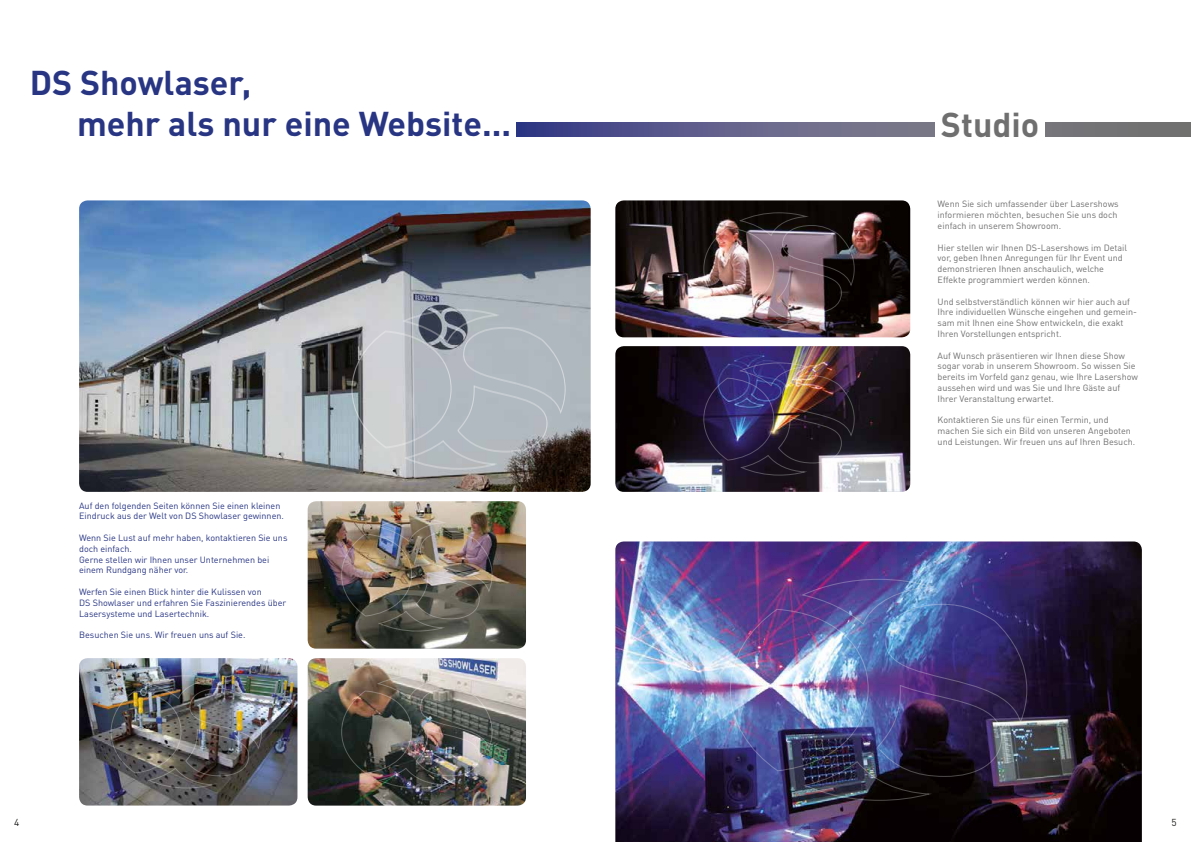
<style>
.page{position:relative;width:1191px;height:842px;background:#fff}
.page>*{position:absolute;margin:0;border:0;box-sizing:border-box;transform-origin:0 0}
.t1{font:700 34px "DIN Pro";color:#283583}
.t2{font:700 34px "DIN Pro";color:#706f6f}
.t3{font:10px "DIN Pro";color:#1d1d1b}
.t4{font:9px/10.8px "DIN Pro";color:#706f6f}
.t5{font:9px/10.8px "DIN Pro";color:#283583}
</style>
<div class="page">
<img style="left:79px;top:200px;width:511px;height:292px">
<img style="left:615px;top:541px;width:526px;height:301px">
<img style="left:79px;top:658px;width:218px;height:147px">
<img style="left:308px;top:501px;width:218px;height:148px">
<img style="left:615px;top:346px;width:295px;height:146px">
<img style="left:615px;top:200px;width:295px;height:137px">
<img style="left:308px;top:658px;width:218px;height:148px">
<svg style="left:516px;top:122px;width:675px;height:14px;background:#636384"></svg>
<div style="left:935px;top:111px;width:109px;height:46px;background:#fff"></div>
<svg style="left:351px;top:309px;width:214px;height:161px;background:#acb1b7"></svg>
<img style="left:703px;top:213px;width:151px;height:112px">
<img style="left:703px;top:363px;width:151px;height:112px">
<img style="left:730px;top:579px;width:297px;height:222px">
<img style="left:341px;top:519px;width:151px;height:112px">
<img style="left:341px;top:675px;width:151px;height:113px">
<img style="left:111px;top:675px;width:151px;height:113px">
<p class="t1" style="left:30px;top:60px;width:223px">DS Showlaser,</p>
<p class="t1" style="left:77px;top:101px;width:435px">mehr als nur eine Website...</p>
<p class="t2" style="left:941px;top:102px;width:100px">Studio</p>
<p class="t5" style="left:79px;top:499px;width:206px">Auf den folgenden Seiten können Sie einen kleinen<br>Eindruck aus der Welt von DS Showlaser gewinnen.</p>
<p class="t5" style="left:79px;top:532px;width:210px">Wenn Sie Lust auf mehr haben, kontaktieren Sie uns doch einfach.</p>
<p class="t5" style="left:79px;top:553px;width:192px">Gerne stellen wir Ihnen unser Unternehmen bei einem Rundgang näher vor.</p>
<p class="t5" style="left:79px;top:586px;width:209px">Werfen Sie einen Blick hinter die Kulissen von<br>DS Showlaser und erfahren Sie Faszinierendes über<br>Lasersysteme und Lasertechnik.</p>
<p class="t5" style="left:79px;top:629px;width:168px">Besuchen Sie uns. Wir freuen uns auf Sie.</p>
<p class="t4" style="left:937px;top:198px;width:182px">Wenn Sie sich umfassender über Lasershows informieren möchten, besuchen Sie uns doch einfach in unserem Showroom.</p>
<p class="t4" style="left:937px;top:241px;width:191px">Hier stellen wir Ihnen DS-Lasershows im Detail vor, geben Ihnen Anregungen für Ihr Event und demonstrieren Ihnen anschaulich, welche Effekte programmiert werden können.</p>
<p class="t4" style="left:937px;top:295px;width:201px">Und selbstverständlich können wir hier auch auf Ihre individuellen Wünsche eingehen und gemein&shy;sam mit Ihnen eine Show entwickeln, die exakt Ihren Vorstellungen entspricht.</p>
<p class="t4" style="left:937px;top:349px;width:202px">Auf Wunsch präsentieren wir Ihnen diese Show sogar vorab in unserem Showroom. So wissen Sie bereits im Vorfeld ganz genau, wie Ihre Lasershow aussehen wird und was Sie und Ihre Gäste auf Ihrer Veranstaltung erwartet.</p>
<p class="t4" style="left:937px;top:414px;width:199px">Kontaktieren Sie uns für einen Termin, und machen Sie sich ein Bild von unseren Angeboten und Leistungen. Wir freuen uns auf Ihren Besuch.</p>
<p class="t3" style="left:14px;top:816px;width:7px">4</p>
<p class="t3" style="left:1171px;top:816px;width:7px">5</p>
</div>
